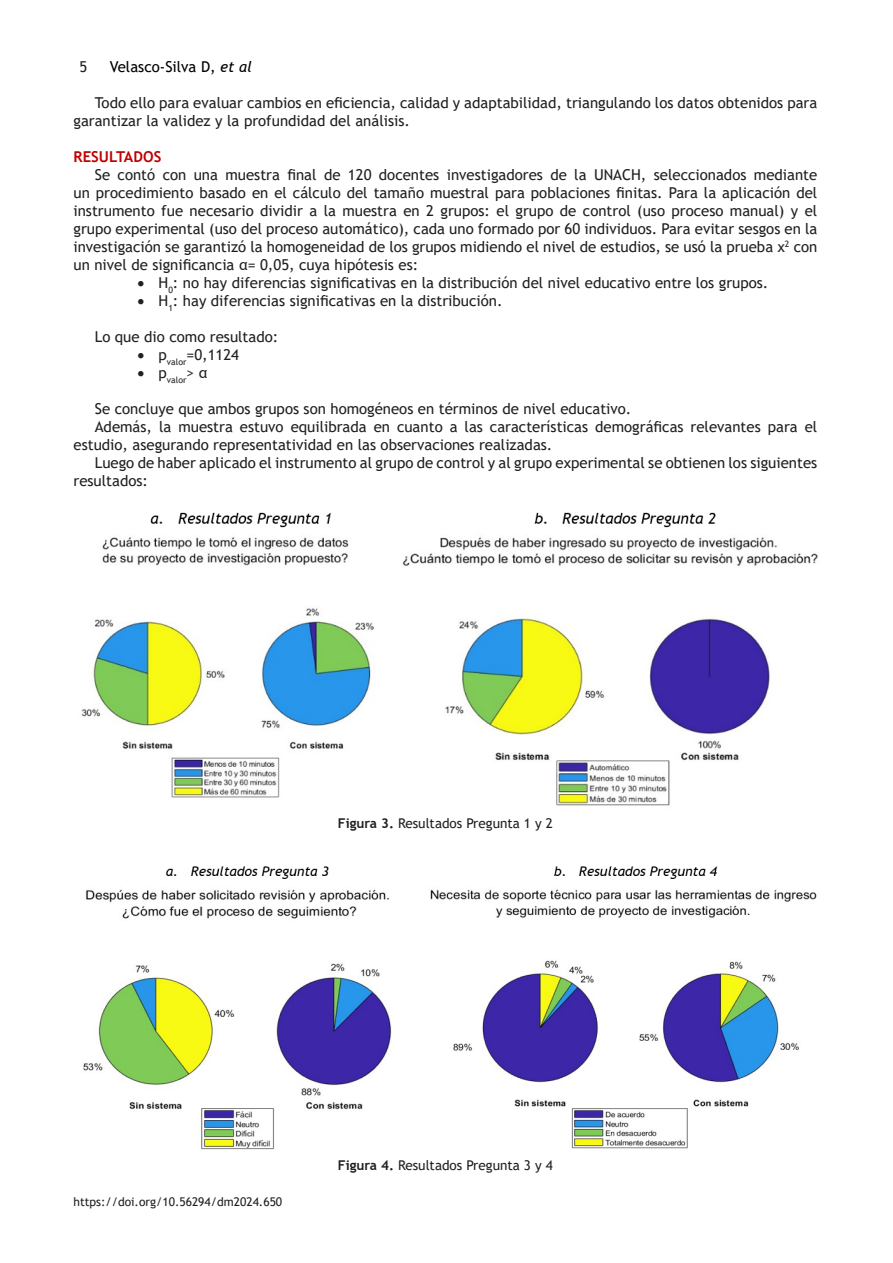
<style>
.page{position:relative;width:893px;height:1263px;background:#fff}
.page>*{position:absolute;margin:0;border:0;box-sizing:border-box;transform-origin:0 0}
.t1{font:15px/18px "Trebuchet MS";color:#231f20}
.t2{font:15px "Trebuchet MS";color:#000}
.t3{font:700 15px "Trebuchet MS";color:#c00000}
.t4{font:13.5px "Trebuchet MS";color:#231f20}
.t5{font:12px "Trebuchet MS";color:#231f20}
.t6{font:8.7px "Trebuchet MS";color:#231f20}
.s1{font-style:italic}
.s2{font-weight:700}
</style>
<div class="page">
<img style="left:81px;top:512px;width:737px;height:294px">
<img style="left:83px;top:866px;width:734px;height:284px">
<p class="t1" style="left:80px;top:58px;width:9px">5</p>
<p class="t2" style="left:110px;top:57px;width:143px">Velasco-Silva D, <span class="s1">et al</span></p>
<p class="t1" style="left:74px;top:94px;width:745px;text-indent:21px">Todo ello para evaluar cambios en eficiencia, calidad y adaptabilidad, triangulando los datos obtenidos para garantizar la validez y la profundidad del análisis.</p>
<p class="t3" style="left:74px;top:147px;width:89px">RESULTADOS</p>
<p class="t1" style="left:74px;top:166px;width:745px;text-align:justify;text-indent:21px">Se contó con una muestra final de 120 docentes investigadores de la UNACH, seleccionados mediante un procedimiento basado en el cálculo del tamaño muestral para poblaciones finitas. Para la aplicación del instrumento fue necesario dividir a la muestra en 2 grupos: el grupo de control (uso proceso manual) y el grupo experimental (uso del proceso automático), cada uno formado por 60 individuos. Para evitar sesgos en la investigación se garantizó la homogeneidad de los grupos midiendo el nivel de estudios, se usó la prueba χ<sup>2</sup> con un nivel de significancia α= 0,05, cuya hipótesis es:</p>
<p class="t1" style="left:137px;top:274px;width:633px">• H<sub>0</sub>: no hay diferencias significativas en la distribución del nivel educativo entre los grupos.</p>
<p class="t1" style="left:137px;top:292px;width:367px">• H<sub>1</sub>: hay diferencias significativas en la distribución.</p>
<p class="t1" style="left:95px;top:328px;width:185px">Lo que dio como resultado:</p>
<p class="t1" style="left:137px;top:346px;width:103px">• p<sub>valor</sub>=0,1124</p>
<p class="t6" style="left:137px;top:374px;width:72px">• <sup>p</sup>valor<sup>&gt;</sup> <sup>α</sup></p>
<p class="t1" style="left:95px;top:400px;width:538px">Se concluye que ambos grupos son homogéneos en términos de nivel educativo.</p>
<p class="t1" style="left:74px;top:418px;width:745px;text-indent:21px">Además, la muestra estuvo equilibrada en cuanto a las características demográficas relevantes para el estudio, asegurando representatividad en las observaciones realizadas.</p>
<p class="t1" style="left:74px;top:454px;width:745px;text-indent:21px">Luego de haber aplicado el instrumento al grupo de control y al grupo experimental se obtienen los siguientes resultados:</p>
<p class="t4" style="left:338px;top:815px;width:216px"><span class="s2">Figura 3.</span> Resultados Pregunta 1 y 2</p>
<p class="t5" style="left:74px;top:1194px;width:210px">https://doi.org/10.56294/dm2024.650</p>
<p class="t4" style="left:338px;top:1157px;width:216px"><span class="s2">Figura 4.</span> Resultados Pregunta 3 y 4</p>
</div>
